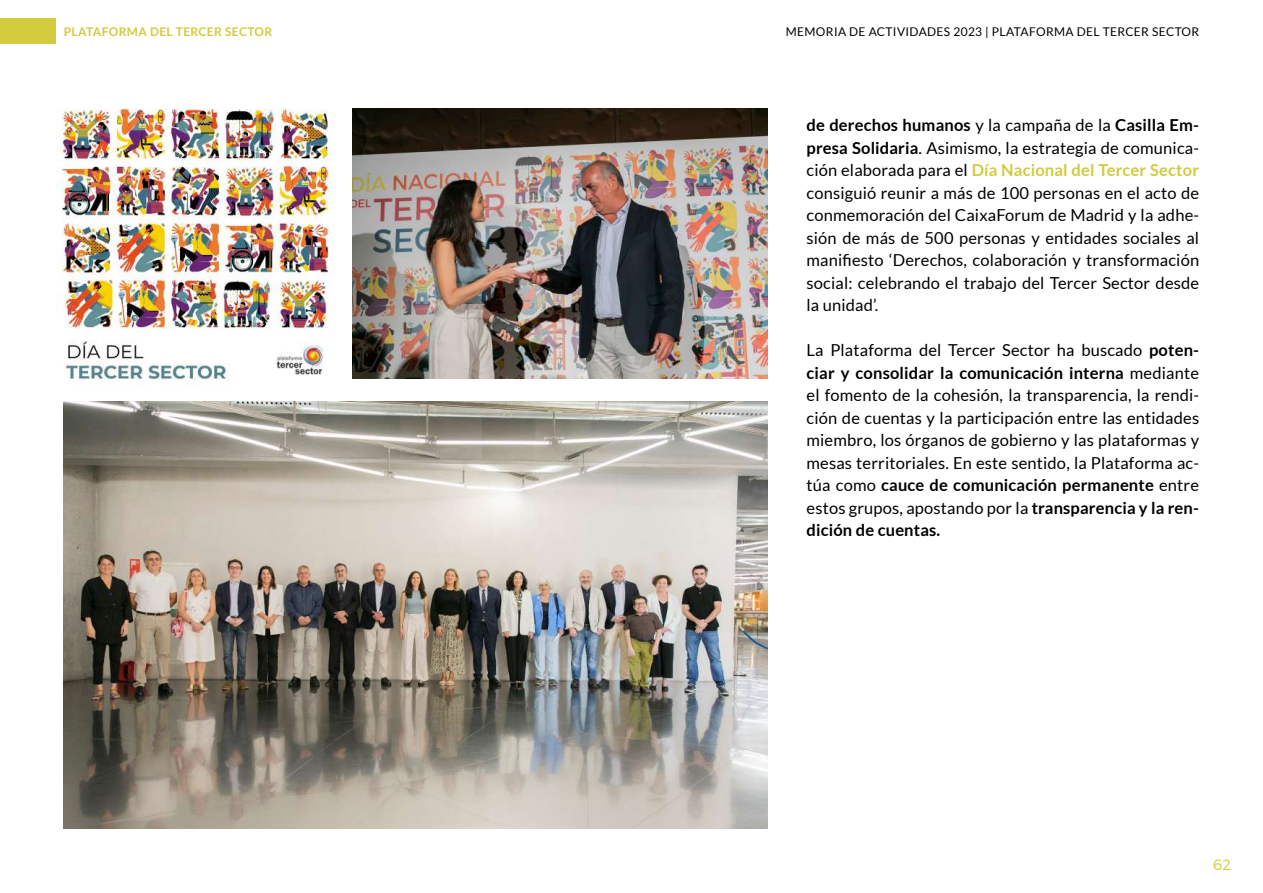
<style>
.page{position:relative;width:1263px;height:893px;background:#fff}
.page>*{position:absolute;margin:0;border:0;box-sizing:border-box;transform-origin:0 0}
.t1{font:16.5px/22.5px "Lato";letter-spacing:.01em;color:#000;text-align:justify}
.t2{font:300 15px "Montserrat";color:#d2cb3e}
.t3{font:12px "Lato";letter-spacing:.03em;color:#000}
.t4{font:700 12px "Lato";letter-spacing:.03em;color:#d2cb3e}
.s1{font-weight:700}
.s2{font-weight:700;color:#d2cb3e}
</style>
<div class="page">
<div style="left:0;top:18px;width:55px;height:26px;background:#d2cb3e"></div>
<img style="left:353px;top:108px;width:414px;height:271px">
<img style="left:64px;top:401px;width:703px;height:427px">
<img style="left:56px;top:108px;width:278px;height:273px">
<p class="t4" style="left:64px;top:25px;width:210px">PLATAFORMA DEL TERCER SECTOR</p>
<p class="t3" style="left:786px;top:25px;width:415px">MEMORIA DE ACTIVIDADES 2023 | PLATAFORMA DEL TERCER SECTOR</p>
<p class="t1" style="left:806px;top:114px;width:394px"><span class="s1">de derechos humanos</span> y la campaña de la <span class="s1">Casilla Em&shy;presa Solidaria</span>. Asimismo, la estrategia de comunica&shy;ción elaborada para el <span class="s2">Día Nacional del Tercer Sector </span>consiguió reunir a más de 100 personas en el acto de conmemoración del CaixaForum de Madrid y la adhe&shy;sión de más de 500 personas y entidades sociales al manifiesto ‘Derechos, colaboración y transformación social: celebrando el trabajo del Tercer Sector desde la unidad’.</p>
<p class="t1" style="left:806px;top:339px;width:394px">La Plataforma del Tercer Sector ha buscado <span class="s1">poten&shy;ciar y consolidar la comunicación interna</span> mediante el fomento de la cohesión, la transparencia, la rendi&shy;ción de cuentas y la participación entre las entidades miembro, los órganos de gobierno y las plataformas y mesas territoriales. En este sentido, la Plataforma ac&shy;túa como <span class="s1">cauce de comunicación permanente</span> entre estos grupos, apostando por la <span class="s1">transparencia y la ren&shy;dición de cuentas.</span></p>
<p class="t2" style="left:1213px;top:856px;width:19px">62</p>
</div>
